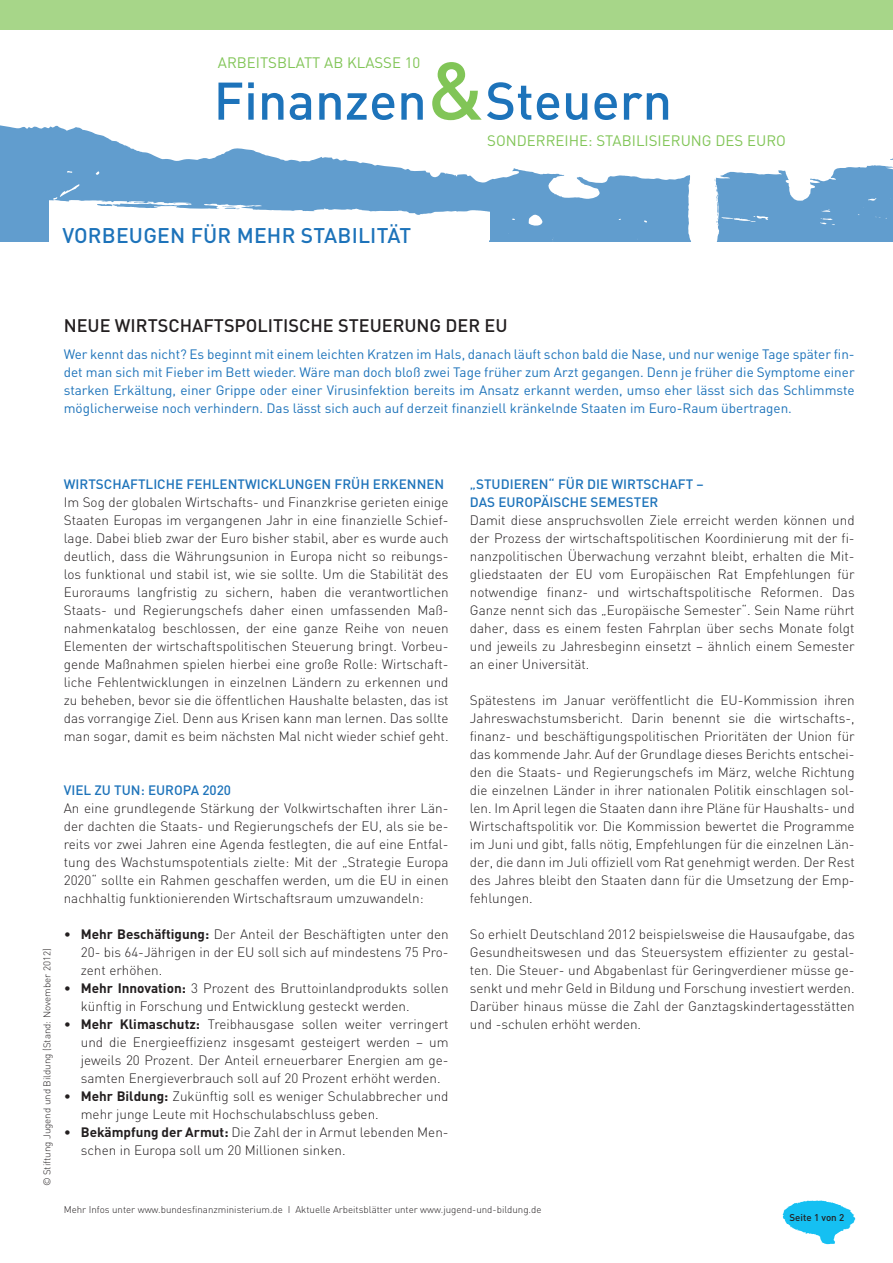
<style>
.page{position:relative;width:893px;height:1263px;background:#fff}
.page>*{position:absolute;margin:0;border:0;box-sizing:border-box;transform-origin:0 0}
.Head_1{font:500 21px "DIN";letter-spacing:.01em;color:#1d73ba}
.Head_2{font:500 18px "DIN";color:#231f20}
.t1{font:15px "DIN";color:#81c557}
.Grundschrift{font:300 13.5px/18px "DIN";color:#231f20;text-align:justify}
.Grundschrift_Aufzähl{font:300 13.5px/18px "DIN";color:#231f20}
.Vorspanntext{font:13.5px/18px "DIN";color:#1d73ba;text-align:justify}
.Head_3{font:500 13.5px/18px "DIN";color:#1d73ba}
.Fusszeile{font:300 9.75px "DIN";color:#231f20}
.Grundschrift-2{font:500 9.75px "DIN";color:#231f20}
.s1{font-weight:700}
</style>
<div class="page">
<svg style="left:0;top:93px;width:893px;height:149px"></svg>
<svg style="left:868px;top:198px;width:8px;height:3px"></svg>
<svg style="left:96px;top:171px;width:5px;height:6px"></svg>
<svg style="left:66px;top:169px;width:7px;height:5px"></svg>
<svg style="left:821px;top:209px;width:9px;height:3px"></svg>
<svg style="left:875px;top:217px;width:12px;height:2px"></svg>
<svg style="left:820px;top:218px;width:15px;height:8px"></svg>
<svg style="left:721px;top:215px;width:47px;height:7px"></svg>
<svg style="left:748px;top:111px;width:7px;height:6px"></svg>
<svg style="left:529px;top:214px;width:14px;height:13px"></svg>
<svg style="left:845px;top:127px;width:10px;height:4px"></svg>
<svg style="left:869px;top:129px;width:24px;height:8px"></svg>
<svg style="left:210px;top:82px;width:101px;height:38px"></svg>
<svg style="left:319px;top:62px;width:268px;height:62px"></svg>
<svg style="left:594px;top:93px;width:23px;height:27px"></svg>
<svg style="left:624px;top:93px;width:44px;height:27px"></svg>
<svg style="left:503px;top:234px;width:6px;height:4px"></svg>
<div style="left:0;top:0;width:893px;height:30px;background:#a7d689"></div>
<svg style="left:50px;top:184px;width:439px;height:35px"></svg>
<div style="left:50px;top:219px;width:439px;height:34px;background:#fff"></div>
<svg style="left:783px;top:1200px;width:72px;height:44px"></svg>
<p class="t1" style="left:218px;top:53px;width:204px">ARBEITSBLATT AB KLASSE 10</p>
<p class="t1" style="left:487px;top:131px;width:300px">SONDERREIHE: STABILISIERUNG DES EURO</p>
<p class="Head_1" style="left:62px;top:222px;width:350px">VORBEUGEN FÜR MEHR STABILITÄT</p>
<p class="Head_2" style="left:64px;top:314px;width:445px">NEUE WIRTSCHAFTSPOLITISCHE STEUERUNG DER EU</p>
<p class="Vorspanntext" style="left:64px;top:345px;width:792px">Wer kennt das nicht? Es beginnt mit einem leichten Kratzen im Hals, danach läuft schon bald die Nase, und nur wenige Tage später fin&shy;det man sich mit Fieber im Bett wieder. Wäre man doch bloß zwei Tage früher zum Arzt gegangen. Denn je früher die Symptome einer starken Erkältung, einer Grippe oder einer Virusinfektion bereits im Ansatz erkannt werden, umso eher lässt sich das Schlimmste möglicherweise noch verhindern. Das lässt sich auch auf derzeit finanziell kränkelnde Staaten im Euro-Raum übertragen.</p>
<p class="Fusszeile" style="left:41px;top:1186px;width:239px;rotate:-90deg">© Stiftung Jugend und Bildung (Stand: November 2012)</p>
<p class="Head_3" style="left:64px;top:474px;width:382px">WIRTSCHAFTLICHE FEHLENTWICKLUNGEN FRÜH ERKENNEN</p>
<p class="Grundschrift" style="left:64px;top:493px;width:386px">Im Sog der globalen Wirtschafts- und Finanzkrise gerieten einige Staaten Europas im vergangenen Jahr in eine finanzielle Schief&shy;lage. Dabei blieb zwar der Euro bisher stabil, aber es wurde auch deutlich, dass die Währungsunion in Europa nicht so reibungs&shy;los funktional und stabil ist, wie sie sollte. Um die Stabilität des Euroraums langfristig zu sichern, haben die verantwortlichen Staats- und Regierungschefs daher einen umfassenden Maß&shy;nahmenkatalog beschlossen, der eine ganze Reihe von neuen Elementen der wirtschaftspolitischen Steuerung bringt. Vorbeu&shy;gende Maßnahmen spielen hierbei eine große Rolle: Wirtschaft&shy;liche Fehlentwicklungen in einzelnen Ländern zu erkennen und zu beheben, bevor sie die öffentlichen Haushalte belasten, das ist das vorrangige Ziel. Denn aus Krisen kann man lernen. Das sollte man sogar, damit es beim nächsten Mal nicht wieder schief geht.</p>
<p class="Head_3" style="left:64px;top:780px;width:169px">VIEL ZU TUN: EUROPA 2020</p>
<p class="Grundschrift" style="left:64px;top:799px;width:386px">An eine grundlegende Stärkung der Volkwirtschaften ihrer Län&shy;der dachten die Staats- und Regierungschefs der EU, als sie be&shy;reits vor zwei Jahren eine Agenda festlegten, die auf eine Entfal&shy;tung des Wachstumspotentials zielte: Mit der „Strategie Europa 2020“ sollte ein Rahmen geschaffen werden, um die EU in einen nachhaltig funktionierenden Wirtschaftsraum umzuwandeln:</p>
<p class="Grundschrift_Aufzähl" style="left:81px;top:925px;width:369px;text-align:justify;text-indent:-17px">• <span class="s1">Mehr Beschäftigung:</span> Der Anteil der Beschäftigten unter den 20- bis 64-Jährigen in der EU soll sich auf mindestens 75 Pro&shy;zent erhöhen.</p>
<p class="Grundschrift_Aufzähl" style="left:81px;top:979px;width:369px;text-indent:-17px">• <span class="s1">Mehr Innovation:</span> 3 Prozent des Bruttoinlandprodukts sollen künftig in Forschung und Entwicklung gesteckt werden.</p>
<p class="Grundschrift_Aufzähl" style="left:81px;top:1015px;width:369px;text-align:justify;text-indent:-17px">• <span class="s1">Mehr Klimaschutz:</span> Treibhausgase sollen weiter verringert und die Energieeffizienz insgesamt gesteigert werden – um jeweils 20 Prozent. Der Anteil erneuerbarer Energien am ge&shy;samten Energieverbrauch soll auf 20 Prozent erhöht werden.</p>
<p class="Grundschrift_Aufzähl" style="left:81px;top:1087px;width:369px;text-indent:-17px">• <span class="s1">Mehr Bildung:</span> Zukünftig soll es weniger Schulabbrecher und mehr junge Leute mit Hochschulabschluss geben.</p>
<p class="Grundschrift_Aufzähl" style="left:81px;top:1123px;width:369px;text-indent:-17px">• <span class="s1">Bekämpfung der Armut:</span> Die Zahl der in Armut lebenden Men&shy;schen in Europa soll um 20 Millionen sinken.</p>
<p class="Head_3" style="left:470px;top:474px;width:235px">„STUDIEREN“ FÜR DIE WIRTSCHAFT –<br>DAS EUROPÄISCHE SEMESTER</p>
<p class="Grundschrift" style="left:470px;top:511px;width:386px">Damit diese anspruchsvollen Ziele erreicht werden können und der Prozess der wirtschaftspolitischen Koordinierung mit der fi&shy;nanzpolitischen Überwachung verzahnt bleibt, erhalten die Mit&shy;gliedstaaten der EU vom Europäischen Rat Empfehlungen für notwendige finanz- und wirtschaftspolitische Reformen. Das Ganze nennt sich das „Europäische Semester“. Sein Name rührt daher, dass es einem festen Fahrplan über sechs Monate folgt und jeweils zu Jahresbeginn einsetzt – ähnlich einem Semester an einer Universität.</p>
<p class="Grundschrift" style="left:470px;top:691px;width:386px">Spätestens im Januar veröffentlicht die EU-Kommission ihren Jahreswachstumsbericht. Darin benennt sie die wirtschafts-, finanz- und beschäftigungspolitischen Prioritäten der Union für das kommende Jahr. Auf der Grundlage dieses Berichts entschei&shy;den die Staats- und Regierungschefs im März, welche Richtung die einzelnen Länder in ihrer nationalen Politik einschlagen sol&shy;len. Im April legen die Staaten dann ihre Pläne für Haushalts- und Wirtschaftspolitik vor. Die Kommission bewertet die Programme im Juni und gibt, falls nötig, Empfehlungen für die einzelnen Län&shy;der, die dann im Juli offiziell vom Rat genehmigt werden. Der Rest des Jahres bleibt den Staaten dann für die Umsetzung der Emp&shy;fehlungen.</p>
<p class="Grundschrift" style="left:470px;top:925px;width:386px">So erhielt Deutschland 2012 beispielsweise die Hausaufgabe, das Gesundheitswesen und das Steuersystem effizienter zu gestal&shy;ten. Die Steuer- und Abgabenlast für Geringverdiener müsse ge&shy;senkt und mehr Geld in Bildung und Forschung investiert werden.<br>Darüber hinaus müsse die Zahl der Ganztagskindertagesstätten und -schulen erhöht werden.</p>
<p class="Fusszeile" style="left:64px;top:1204px;width:479px">Mehr Infos unter www.bundesfinanzministerium.de I Aktuelle Arbeitsblätter unter www.jugend-und-bildung.de</p>
<p class="Grundschrift-2" style="left:789px;top:1211px;width:56px">Seite 1 von 2</p>
</div>
